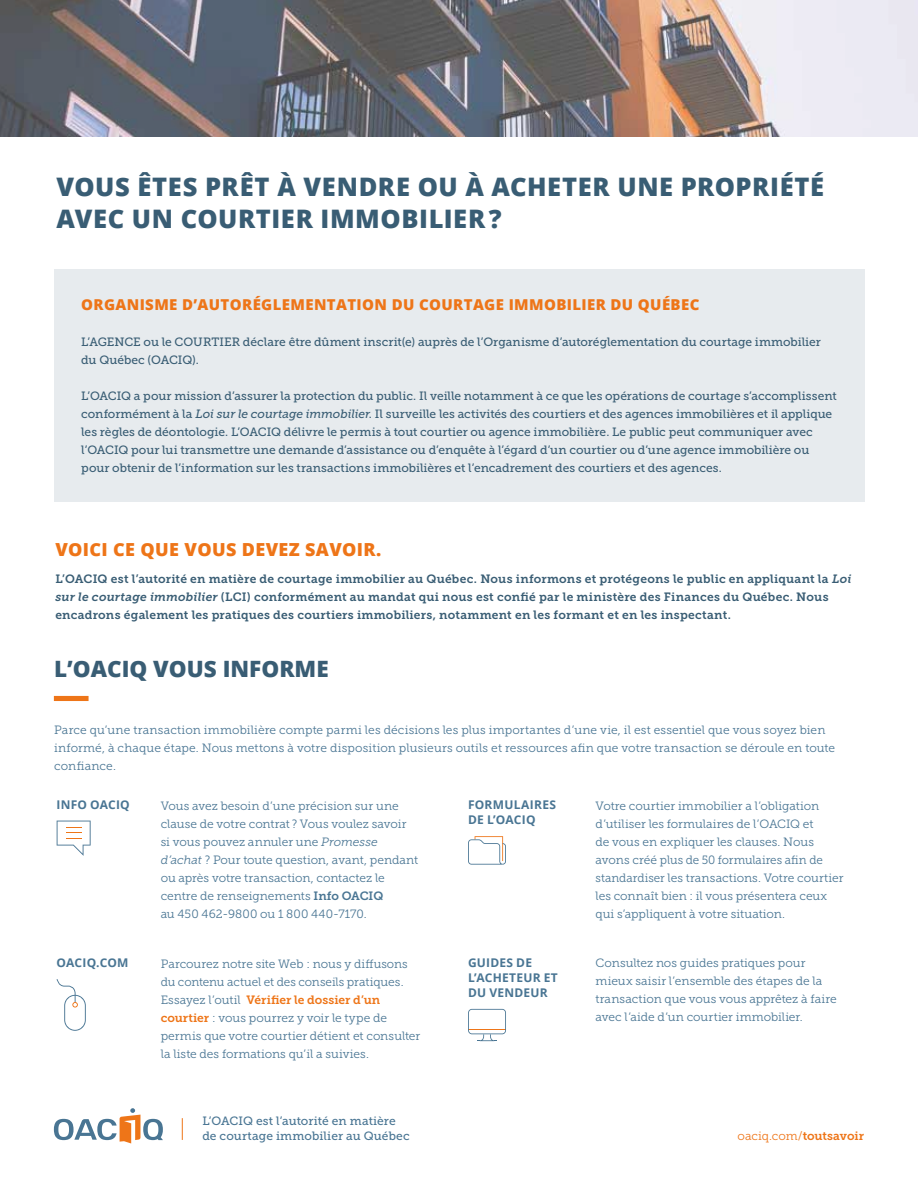
<style>
.page{position:relative;width:918px;height:1188px;background:#fff}
.page>*{position:absolute;margin:0;border:0;box-sizing:border-box;transform-origin:0 0}
.t1{font:800 25.5px/31.5px "Open Sans";letter-spacing:.025em;color:#395d74}
.t2{font:800 22.5px "Open Sans";color:#395d74}
.t3{font:800 18px "Open Sans";letter-spacing:.02em;color:#ee7518}
.t4{font:800 15px "Open Sans";letter-spacing:.025em;color:#ee7518}
.t5{font:12px/18px "Museo Slab 300";color:#497593}
.t6{font:12px/18px "Museo Slab 500";color:#395d74}
.t7{font:12px/18px "Museo Slab 700";letter-spacing:.02em;color:#395d74}
.t8{font:700 12px/15px "Open Sans";letter-spacing:.02em;color:#497593}
.t9{font:12px/15px "Museo Slab 500";letter-spacing:.005em;color:#497593}
.t10{font:12px "Museo Slab 700";color:#ee7518}
.t11{font:12px "Museo Slab 300";letter-spacing:-.005em;color:#ee7518}
.s1{font-style:italic}
.s2{font-family:"Museo Slab 700"}
.s3{font-family:"Museo Slab 300";color:#497593}
.s4{font-family:"Museo Slab 700";color:#ee7518}
</style>
<div class="page">
<img style="left:0;top:0;width:918px;height:137px">
<div style="left:54px;top:269px;width:810px;height:232px;background:#e7ebee"></div>
<div style="left:54px;top:696px;width:35px;height:5px;background:#ee7518"></div>
<svg style="left:57px;top:821px;width:34px;height:35px"></svg>
<svg style="left:57px;top:979px;width:29px;height:52px"></svg>
<svg style="left:468px;top:1009px;width:38px;height:32px"></svg>
<svg style="left:468px;top:836px;width:38px;height:29px"></svg>
<svg style="left:182px;top:1118px;width:1px;height:22px"></svg>
<svg style="left:54px;top:1108px;width:109px;height:35px"></svg>
<h1 class="t1" style="left:57px;top:170px;width:769px">VOUS ÊTES PRÊT À VENDRE OU À ACHETER UNE PROPRIÉTÉ<br>AVEC UN COURTIER IMMOBILIER ?</h1>
<p class="t4" style="left:81px;top:293px;width:620px">ORGANISME D’AUTORÉGLEMENTATION DU COURTAGE IMMOBILIER DU QUÉBEC</p>
<p class="t6" style="left:81px;top:333px;width:741px">L’AGENCE ou le COURTIER déclare être dûment inscrit(e) auprès de l’Organisme d’autoréglementation du courtage immobilier du Québec (OACIQ).</p>
<p class="t6" style="left:81px;top:387px;width:757px">L’OACIQ a pour mission d’assurer la protection du public. Il veille notamment à ce que les opérations de courtage s’accomplissent conformément à la <span class="s1">Loi sur le courtage immobilier</span>. Il surveille les activités des courtiers et des agences immobilières et il applique les règles de déontologie. L’OACIQ délivre le permis à tout courtier ou agence immobilière. Le public peut communiquer avec l’OACIQ pour lui transmettre une demande d’assistance ou d’enquête à l’égard d’un courtier ou d’une agence immobilière ou pour obtenir de l’information sur les transactions immobilières et l’encadrement des courtiers et des agences.</p>
<h3 class="t3" style="left:55px;top:536px;width:327px">VOICI CE QUE VOUS DEVEZ SAVOIR.</h3>
<p class="t7" style="left:55px;top:570px;width:798px">L’OACIQ est l’autorité en matière de courtage immobilier au Québec. Nous informons et protégeons le public en appliquant la <span class="s1">Loi sur le courtage immobilier</span> (LCI) conformément au mandat qui nous est confié par le ministère des Finances du Québec. Nous encadrons également les pratiques des courtiers immobiliers, notamment en les formant et en les inspectant.</p>
<h2 class="t2" style="left:54px;top:652px;width:276px">L’OACIQ VOUS INFORME</h2>
<p class="t5" style="left:54px;top:721px;width:783px">Parce qu’une transaction immobilière compte parmi les décisions les plus importantes d’une vie, il est essentiel que vous soyez bien informé, à chaque étape. Nous mettons à votre disposition plusieurs outils et ressources afin que votre transaction se déroule en toute confiance.</p>
<p class="t8" style="left:57px;top:797px;width:75px">INFO OACIQ</p>
<p class="t5" style="left:161px;top:796px;width:259px">Vous avez besoin d’une précision sur une clause de votre contrat ? Vous voulez savoir si vous pouvez annuler une <span class="s1">Promesse d’achat</span> ? Pour toute question, avant, pendant ou après votre transaction, contactez le centre de renseignements <span class="s2">Info OACIQ<br></span>au 450 462-9800 ou 1 800 440-7170.</p>
<p class="t8" style="left:468px;top:797px;width:89px">FORMULAIRES<br>DE L’OACIQ</p>
<p class="t5" style="left:596px;top:796px;width:249px">Votre courtier immobilier a l’obligation d’utiliser les formulaires de l’OACIQ et<br>de vous en expliquer les clauses. Nous avons créé plus de 50 formulaires afin de standardiser les transactions. Votre courtier les connaît bien : il vous présentera ceux qui s’appliquent à votre situation.</p>
<p class="t8" style="left:57px;top:955px;width:73px">OACIQ.COM</p>
<p class="t8" style="left:468px;top:955px;width:91px">GUIDES DE<br>L’ACHETEUR ET<br>DU VENDEUR</p>
<p class="t5" style="left:161px;top:955px;width:248px">Parcourez notre site Web : nous y diffusons du contenu actuel et des conseils pratiques.</p>
<p class="t10" style="left:161px;top:993px;width:221px"><span class="s3">Essayez l’outil</span> Vérifier le dossier d’un</p>
<p class="t5" style="left:161px;top:1009px;width:261px"><span class="s4">courtier</span> : vous pourrez y voir le type de permis que votre courtier détient et consulter la liste des formations qu’il a suivies.</p>
<p class="t5" style="left:596px;top:954px;width:243px">Consultez nos guides pratiques pour mieux saisir l’ensemble des étapes de la transaction que vous vous apprêtez à faire avec l’aide d’un courtier immobilier.</p>
<p class="t9" style="left:202px;top:1113px;width:209px">L’OACIQ est l’autorité en matière de courtage immobilier au Québec</p>
<p class="t11" style="left:738px;top:1129px;width:128px">oaciq.com/<span class="s2">toutsavoir</span></p>
</div>
